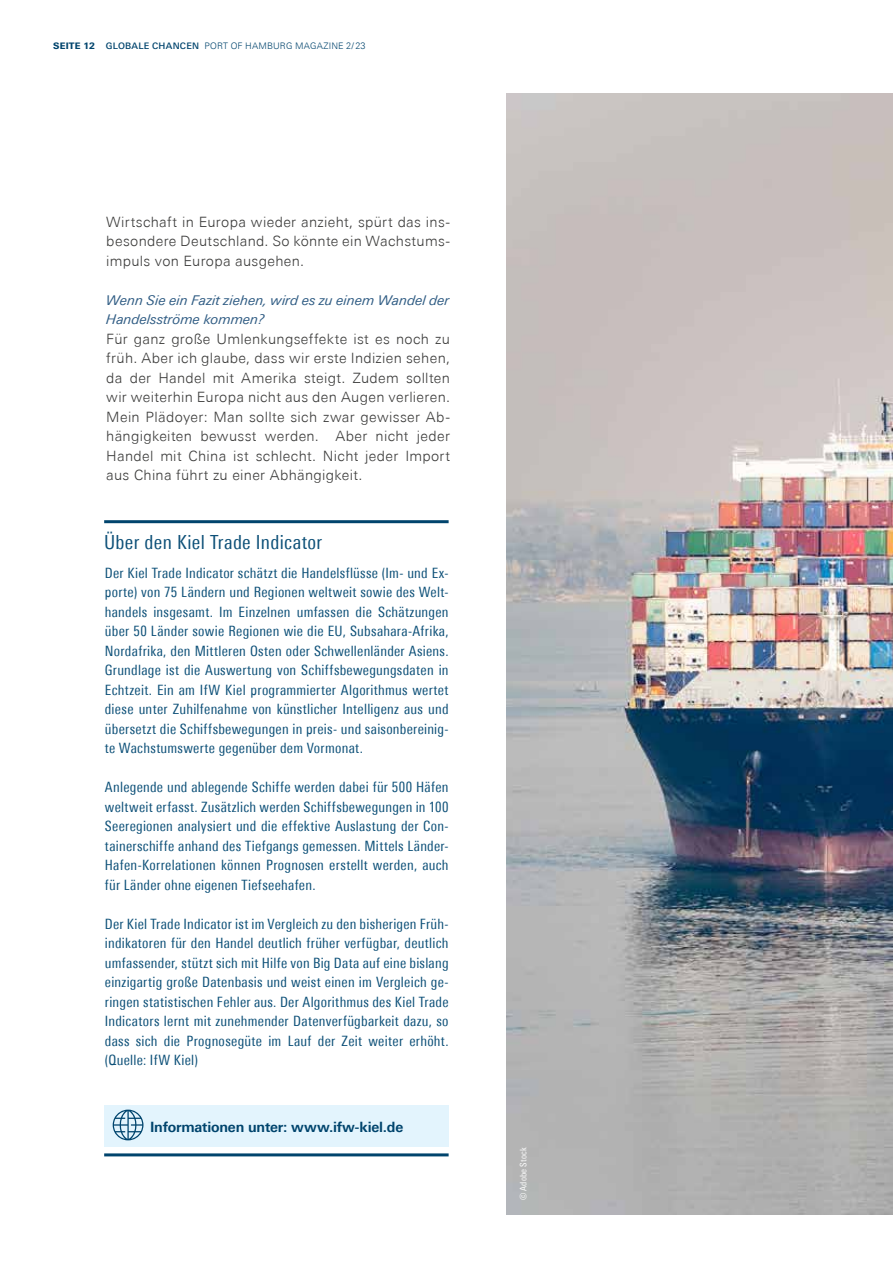
<style>
.page{position:relative;width:893px;height:1263px;background:#fff}
.page>*{position:absolute;margin:0;border:0;box-sizing:border-box;transform-origin:0 0}
.t1{font:condensed 19.5px "Univers Next Pro";letter-spacing:.015em;color:#0d5078}
.t2{font:condensed 14.25px/19.5px "Univers Next Pro";letter-spacing:.02em;color:#0d5078;text-align:justify}
.t3{font:300 14.25px/19.5px "Univers Next Pro";letter-spacing:.02em;color:#3a3a39;text-align:justify}
.t4{font:700 14.25px "Univers Next Pro";letter-spacing:-.015em;color:#00446d;scale:.96 1}
.t5{font:italic 13.5px/19.5px "Univers Next Pro";letter-spacing:.005em;color:#325e85}
.t6{font:300 9px "Univers Next Pro";letter-spacing:.02em;color:#00446d}
.t7{font:condensed 9px "Univers Next Pro";letter-spacing:.03em;color:#fff}
.s1{font-weight:800}
.s2{font-weight:500}
</style>
<div class="page">
<img style="left:506px;top:93px;width:387px;height:1121px">
<div style="left:104px;top:1105px;width:345px;height:42px;background:#e3f4fd"></div>
<svg style="left:113px;top:1109px;width:30px;height:31px"></svg>
<hr style="left:104px;top:520px;width:345px;height:3px;background:#00446d">
<hr style="left:104px;top:1153px;width:345px;height:3px;background:#00446d">
<p class="t6" style="left:53px;top:41px;width:314px"><span class="s1">SEITE 12</span> <span class="s2">GLOBALE CHANCEN</span> PORT OF HAMBURG MAGAZINE 2/23</p>
<p class="t3" style="left:106px;top:212px;width:345px">Wirtschaft in Europa wieder anzieht, spürt das ins&shy;besondere Deutschland. So könnte ein Wachstums&shy;impuls von Europa ausgehen.</p>
<p class="t5" style="left:106px;top:290px;width:345px">Wenn Sie ein Fazit ziehen, wird es zu einem Wandel der<br>Handelsströme kommen?</p>
<p class="t3" style="left:106px;top:329px;width:345px">Für ganz große Umlenkungseffekte ist es noch zu früh. Aber ich glaube, dass wir erste Indizien sehen, da der Handel mit Amerika steigt. Zudem sollten wir weiterhin Europa nicht aus den Augen verlieren.<br>Mein Plädoyer: Man sollte sich zwar gewisser Ab&shy;hängigkeiten bewusst werden. Aber nicht jeder Handel mit China ist schlecht. Nicht jeder Import aus China führt zu einer Abhängigkeit.</p>
<h1 class="t1" style="left:104px;top:530px;width:220px">Über den Kiel Trade Indicator</h1>
<p class="t2" style="left:105px;top:563px;width:345px">Der Kiel Trade Indicator schätzt die Handelsflüsse (Im- und Ex&shy;porte) von 75 Ländern und Regionen weltweit sowie des Welt&shy;handels insgesamt. Im Einzelnen umfassen die Schätzungen über 50 Länder sowie Regionen wie die EU, Subsahara-Afrika, Nordafrika, den Mittleren Osten oder Schwellenländer Asiens.<br>Grundlage ist die Auswertung von Schiffsbewegungsdaten in Echtzeit. Ein am IfW Kiel programmierter Algorithmus wertet diese unter Zuhilfenahme von künstlicher Intelligenz aus und übersetzt die Schiffsbewegungen in preis- und saisonbereinig&shy;te Wachstumswerte gegenüber dem Vormonat.</p>
<p class="t2" style="left:105px;top:777px;width:345px">Anlegende und ablegende Schiffe werden dabei für 500 Häfen weltweit erfasst. Zusätzlich werden Schiffsbewegungen in 100<br>Seeregionen analysiert und die effektive Auslastung der Con&shy;tainerschiffe anhand des Tiefgangs gemessen. Mittels Länder-Hafen-Korrelationen können Prognosen erstellt werden, auch für Länder ohne eigenen Tiefseehafen.</p>
<p class="t2" style="left:105px;top:914px;width:345px">Der Kiel Trade Indicator ist im Vergleich zu den bisherigen Früh&shy;indikatoren für den Handel deutlich früher verfügbar, deutlich umfassender, stützt sich mit Hilfe von Big Data auf eine bislang einzigartig große Datenbasis und weist einen im Vergleich ge&shy;ringen statistischen Fehler aus. Der Algorithmus des Kiel Trade Indicators lernt mit zunehmender Datenverfügbarkeit dazu, so dass sich die Prognosegüte im Lauf der Zeit weiter erhöht. (Quelle: IfW Kiel)</p>
<p class="t4" style="left:150px;top:1118px;width:265px">Informationen unter: www.ifw-kiel.de</p>
<p class="t7" style="left:518px;top:1200px;width:54px;rotate:-90deg">© Adobe Stock</p>
</div>
